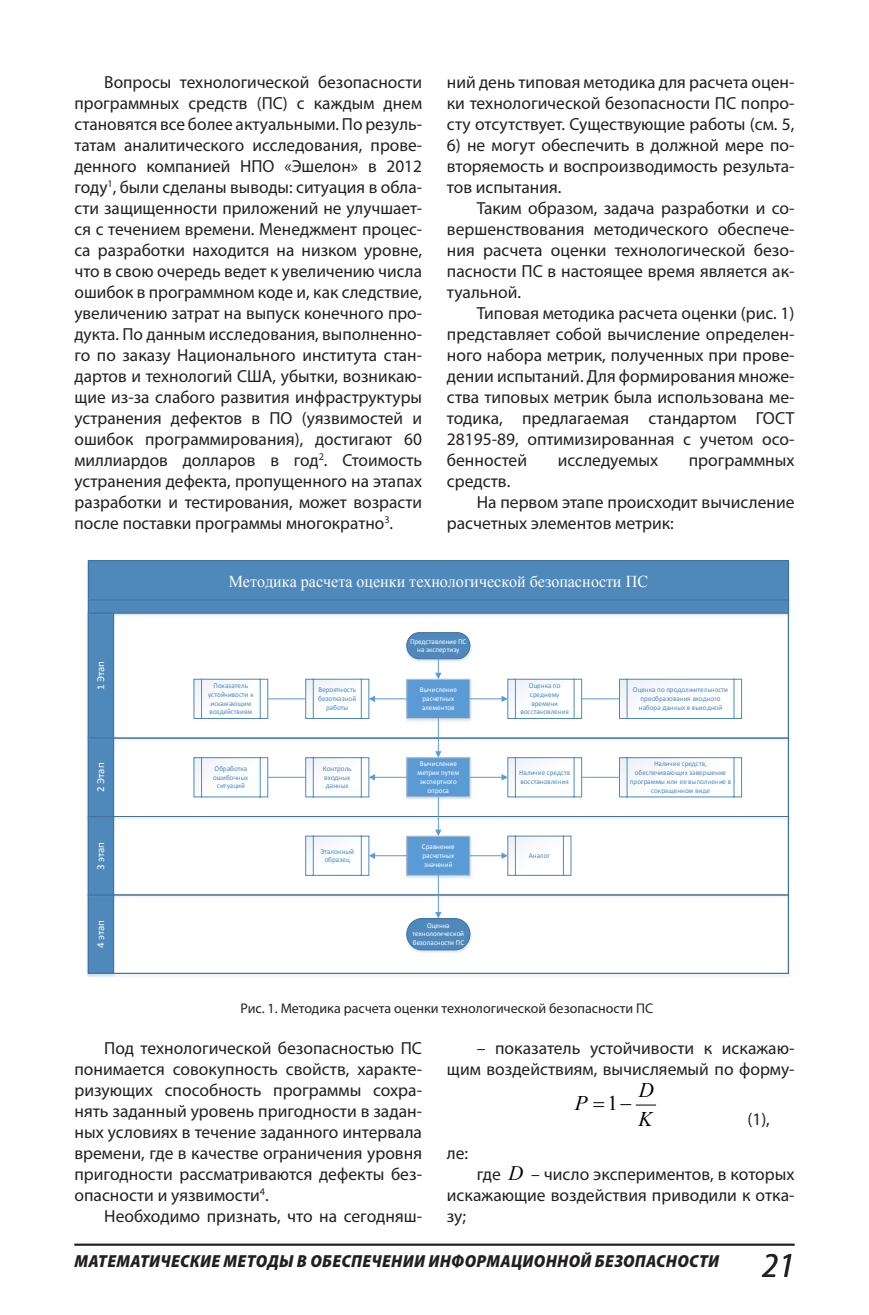
<style>
.page{position:relative;width:869px;height:1315px;background:#fff}
.page>*{position:absolute;margin:0;border:0;box-sizing:border-box;transform-origin:0 0}
.t1{font:italic 20.82px "Times New Roman";color:#000}
.t2{font:italic 20.65px "Times New Roman";color:#000}
.t3{font:17.5px/21px "Myriad Pro";color:#231f20;text-align:justify}
.Номер_страницы{font:italic 900 semi-condensed 17.5px "Myriad Pro";letter-spacing:.02em;color:#231f20}
.t4{font:16.62px "Times New Roman";color:#fff}
.Подпись_под_рисунки{font:14px "Myriad Pro";color:#231f20}
.t5{font:10.67px "Calibri";letter-spacing:-.01em;color:#feffff;scale:1.04 1}
.t6{font:7.35px/8.9px "Calibri";color:#4f88bb;text-align:center}
.t7{font:7.35px/8.9px "Calibri";color:#feffff;text-align:center}
.s1{font-style:normal}
.s2{font-weight:400;font-size:35px}
</style>
<div class="page">
<hr style="left:74px;top:1243px;width:720px;height:2px;background:#231f20">
<div style="left:88px;top:561px;width:700px;height:39px;background:#4f88bb"></div>
<div style="left:88px;top:560px;width:700px;height:40px;border:1px solid #41719c"></div>
<img style="left:193px;top:744px;width:597px;height:70px">
<img style="left:87px;top:744px;width:28px;height:70px">
<div style="left:88px;top:738px;width:26px;height:78px;background:#4f88bb"></div>
<div style="left:88px;top:738px;width:26px;height:79px;border:1px solid #41719c"></div>
<img style="left:118px;top:619px;width:672px;height:125px">
<img style="left:87px;top:619px;width:31px;height:125px">
<div style="left:88px;top:613px;width:26px;height:125px;background:#4f88bb"></div>
<div style="left:88px;top:612px;width:26px;height:126px;border:1px solid #41719c"></div>
<img style="left:118px;top:900px;width:672px;height:77px">
<img style="left:87px;top:900px;width:31px;height:77px">
<div style="left:88px;top:895px;width:26px;height:78px;background:#4f88bb"></div>
<div style="left:88px;top:894px;width:26px;height:79px;border:1px solid #41719c"></div>
<img style="left:118px;top:814px;width:672px;height:86px">
<div style="left:88px;top:816px;width:700px;height:79px;border:1px solid #41719c"></div>
<img style="left:87px;top:814px;width:31px;height:86px">
<div style="left:88px;top:816px;width:26px;height:79px;background:#4f88bb"></div>
<div style="left:88px;top:816px;width:26px;height:79px;border:1px solid #41719c"></div>
<img style="left:87px;top:597px;width:703px;height:22px">
<div style="left:88px;top:600px;width:700px;height:13px;background:#4f88bb"></div>
<div style="left:88px;top:599px;width:700px;height:14px;border:1px solid #41719c"></div>
<img style="left:403px;top:630px;width:71px;height:34px">
<div style="left:406px;top:632px;width:63px;height:27px;background:#4f88bb;border-radius:13px"></div>
<div style="left:406px;top:632px;width:64px;height:27px;border:1px solid #41719c;border-radius:13px"></div>
<svg style="left:435px;top:659px;width:6px;height:18px"></svg>
<img style="left:403px;top:677px;width:71px;height:47px">
<div style="left:406px;top:679px;width:63px;height:39px;background:#5b9bd5"></div>
<div style="left:406px;top:679px;width:64px;height:39px;border:1px solid #c8c8c8"></div>
<hr style="left:469px;top:698px;width:33px;height:1px;background:#5b9bd5">
<svg style="left:501px;top:678px;width:81px;height:41px"></svg>
<hr style="left:374px;top:698px;width:32px;height:1px;background:#5b9bd5">
<svg style="left:305px;top:678px;width:70px;height:41px"></svg>
<hr style="left:437px;top:718px;width:1px;height:34px;background:#5b9bd5">
<svg style="left:435px;top:751px;width:6px;height:5px"></svg>
<img style="left:403px;top:756px;width:71px;height:47px">
<div style="left:406px;top:757px;width:63px;height:40px;background:#5b9bd5"></div>
<div style="left:406px;top:757px;width:64px;height:40px;border:1px solid #c8c8c8"></div>
<hr style="left:437px;top:797px;width:1px;height:33px;background:#5b9bd5">
<svg style="left:435px;top:829px;width:6px;height:5px"></svg>
<img style="left:403px;top:834px;width:71px;height:47px">
<div style="left:406px;top:836px;width:63px;height:39px;background:#5b9bd5"></div>
<div style="left:406px;top:836px;width:64px;height:39px;border:1px solid #c8c8c8"></div>
<hr style="left:437px;top:875px;width:1px;height:38px;background:#5b9bd5">
<svg style="left:435px;top:912px;width:6px;height:4px"></svg>
<img style="left:403px;top:916px;width:71px;height:39px">
<div style="left:406px;top:918px;width:63px;height:32px;background:#4f88bb;border-radius:15px"></div>
<div style="left:406px;top:918px;width:64px;height:32px;border:1px solid #41719c;border-radius:15px"></div>
<hr style="left:581px;top:698px;width:38px;height:1px;background:#5b9bd5">
<svg style="left:618px;top:678px;width:123px;height:41px"></svg>
<hr style="left:267px;top:698px;width:38px;height:1px;background:#5b9bd5">
<svg style="left:193px;top:678px;width:75px;height:41px"></svg>
<hr style="left:469px;top:855px;width:33px;height:1px;background:#5b9bd5">
<svg style="left:501px;top:835px;width:70px;height:41px"></svg>
<hr style="left:374px;top:855px;width:32px;height:1px;background:#5b9bd5">
<svg style="left:305px;top:835px;width:70px;height:41px"></svg>
<hr style="left:374px;top:777px;width:32px;height:1px;background:#5b9bd5">
<svg style="left:305px;top:757px;width:70px;height:40px"></svg>
<hr style="left:267px;top:777px;width:38px;height:1px;background:#5b9bd5">
<svg style="left:193px;top:757px;width:75px;height:40px"></svg>
<hr style="left:469px;top:777px;width:33px;height:1px;background:#5b9bd5">
<svg style="left:501px;top:757px;width:81px;height:40px"></svg>
<hr style="left:581px;top:777px;width:38px;height:1px;background:#5b9bd5">
<svg style="left:618px;top:757px;width:123px;height:40px"></svg>
<svg style="left:636px;top:1104px;width:19px;height:1px"></svg>
<p class="t3" style="left:74px;top:71px;width:349px;text-indent:30px">Вопросы технологической безопасности программных средств (ПС) с каждым днем становятся все более актуальными. По резуль&shy;татам аналитического исследования, прове&shy;денного компанией НПО «Эшелон» в 2012 году<sup>1</sup>, были сделаны выводы: ситуация в обла&shy;сти защищенности приложений не улучшает&shy;ся с течением времени. Менеджмент процес&shy;са разработки находится на низком уровне, что в свою очередь ведет к увеличению числа ошибок в программном коде и, как следствие, увеличению затрат на выпуск конечного про&shy;дукта. По данным исследования, выполненно&shy;го по заказу Национального института стан&shy;дартов и технологий США, убытки, возникаю&shy;щие из-за слабого развития инфраструктуры устранения дефектов в ПО (уязвимостей и ошибок программирования), достигают 60 миллиардов долларов в год<sup>2</sup>. Стоимость устранения дефекта, пропущенного на этапах разработки и тестирования, может возрасти после поставки программы многократно<sup>3</sup>.</p>
<p class="t3" style="left:446px;top:71px;width:349px">ний день типовая методика для расчета оцен&shy;ки технологической безопасности ПС попро&shy;сту отсутствует. Существующие работы (см. 5,</p>
<p class="t3" style="left:446px;top:134px;width:349px">6) не могут обеспечить в должной мере по&shy;вторяемость и воспроизводимость результа&shy;тов испытания.</p>
<p class="t3" style="left:446px;top:197px;width:349px;text-indent:30px">Таким образом, задача разработки и со&shy;вершенствования методического обеспече&shy;ния расчета оценки технологической безо&shy;пасности ПС в настоящее время является ак&shy;туальной.</p>
<p class="t3" style="left:446px;top:302px;width:349px;text-indent:30px">Типовая методика расчета оценки (рис. 1) представляет собой вычисление определен&shy;ного набора метрик, полученных при прове&shy;дении испытаний. Для формирования множе&shy;ства типовых метрик была использована ме&shy;тодика, предлагаемая стандартом ГОСТ 28195-89, оптимизированная с учетом осо&shy;бенностей</p>
<p class="t3" style="left:557px;top:449px;width:102px">исследуемых</p>
<p class="t3" style="left:688px;top:449px;width:107px">программных</p>
<p class="t3" style="left:446px;top:470px;width:65px">средств.</p>
<p class="t3" style="left:446px;top:491px;width:349px;text-indent:30px">На первом этапе происходит вычисление расчетных элементов метрик:</p>
<p class="t4" style="left:228px;top:570px;width:420px">Методика расчета оценки технологической безопасности ПС</p>
<p class="t5" style="left:94px;top:690px;width:30px;rotate:-90deg">1 Этап</p>
<p class="t6" style="left:208px;top:681px;width:47px">Показатель устойчивости к искажающим воздействиям</p>
<p class="t6" style="left:318px;top:685px;width:40px">Вероятность безотказной работы</p>
<p class="t7" style="left:410px;top:636px;width:58px">Представление ПС на экспертизу</p>
<p class="t7" style="left:419px;top:685px;width:39px">Вычисление расчетных элементов</p>
<p class="t6" style="left:520px;top:681px;width:50px">Оценка по среднему времени восстановления</p>
<p class="t6" style="left:632px;top:685px;width:97px">Оценка по продолжительности преобразования входного набора данных в выходной</p>
<p class="t5" style="left:94px;top:792px;width:30px;rotate:-90deg">2 Этап</p>
<p class="t6" style="left:213px;top:764px;width:37px">Обработка ошибочных ситуаций</p>
<p class="t6" style="left:519px;top:768px;width:53px;text-align:left">Наличие средств восстановления</p>
<p class="t6" style="left:629px;top:759px;width:103px">Наличие средств, обеспечивающих завершение программы или ее выполнение в сокращенном виде</p>
<p class="t7" style="left:417px;top:759px;width:43px">Вычисление метрик путем экспертного опроса</p>
<p class="t6" style="left:323px;top:764px;width:30px;text-align:left">Контроль входных данных</p>
<p class="t5" style="left:94px;top:870px;width:29px;rotate:-90deg">3 этап</p>
<p class="t6" style="left:320px;top:846px;width:35px">Эталонный образец</p>
<p class="t7" style="left:421px;top:842px;width:34px;text-align:justify">Сравнение расчетных значений</p>
<p class="t6" style="left:528px;top:851px;width:23px">Аналог</p>
<p class="t5" style="left:94px;top:948px;width:29px;rotate:-90deg">4 этап</p>
<p class="t7" style="left:412px;top:920px;width:53px">Оценка технологической безопасности ПС</p>
<p class="Подпись_под_рисунки" style="left:240px;top:999px;width:414px">Рис. 1. Методика расчета оценки технологической безопасности ПС</p>
<p class="t3" style="left:74px;top:1037px;width:349px;text-indent:30px">Под технологической безопасностью ПС понимается совокупность свойств, характе&shy;ризующих способность программы сохра&shy;нять заданный уровень пригодности в задан&shy;ных условиях в течение заданного интервала времени, где в качестве ограничения уровня пригодности рассматриваются дефекты без&shy;опасности и уязвимости<sup>4</sup>.</p>
<p class="t3" style="left:104px;top:1205px;width:319px">Необходимо признать, что на сегодняш-</p>
<p class="t3" style="left:446px;top:1037px;width:349px;text-align:right">– показатель устойчивости к искажаю&shy;щим воздействиям, вычисляемый по форму-</p>
<p class="t3" style="left:446px;top:1142px;width:23px">ле:</p>
<p class="t1" style="left:638px;top:1076px;width:17px">D</p>
<p class="t1" style="left:574px;top:1089px;width:58px">P <span class="s1">1</span>−</p>
<p class="t1" style="left:638px;top:1105px;width:16px">K</p>
<p class="t3" style="left:747px;top:1108px;width:24px">(1),</p>
<p class="t3" style="left:476px;top:1163px;width:26px">где</p>
<p class="t2" style="left:508px;top:1158px;width:16px">D</p>
<p class="t3" style="left:446px;top:1163px;width:349px;text-indent:84px">– число экспериментов, в которых искажающие воздействия приводили к отка&shy;зу;</p>
<p class="Номер_страницы" style="left:75px;top:1250px;width:721px">МАТЕМАТИЧЕСКИЕ МЕТОДЫ В ОБЕСПЕЧЕНИИ ИНФОРМАЦИОННОЙ БЕЗОПАСНОСТИ <span class="s2">21</span></p>
</div>
